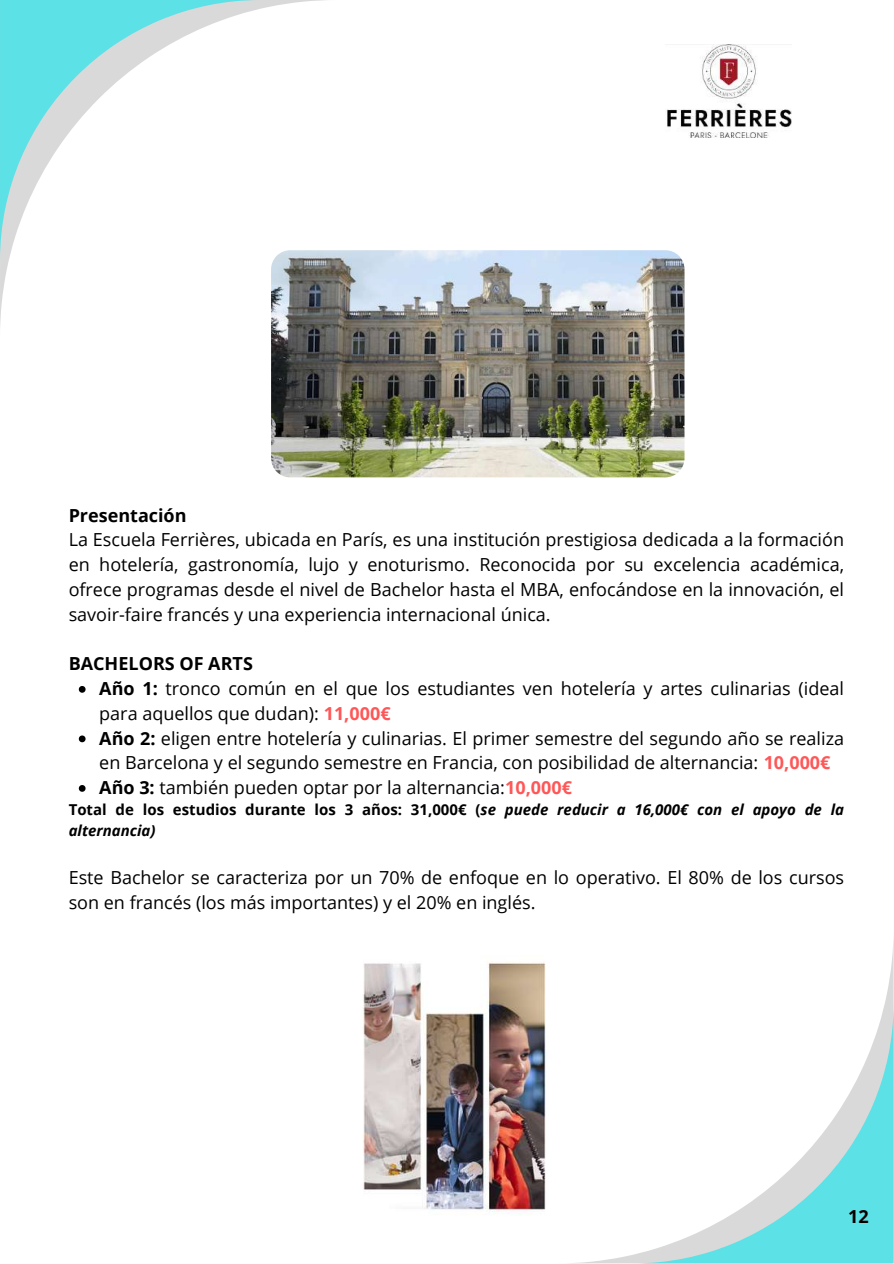
<style>
.page{position:relative;width:894px;height:1264px;background:#fff}
.page>*{position:absolute;margin:0;border:0;box-sizing:border-box;transform-origin:0 0}
.t1{font:18px/24.8px "Open Sans";color:#000}
.t2{font:700 18px "Open Sans";color:#000}
.t3{font:italic 700 15px/20.2px "Open Sans";color:#000}
.s1{font-weight:700}
.s2{font-weight:700;color:#ff5757}
.s3{font-style:normal}
</style>
<div class="page">
<svg style="left:0;top:0;width:325px;height:325px"></svg>
<svg style="left:0;top:0;width:261px;height:261px"></svg>
<svg style="left:632px;top:1002px;width:261px;height:261px"></svg>
<img style="left:271px;top:250px;width:413px;height:227px">
<img style="left:363px;top:961px;width:183px;height:254px">
<svg style="left:79px;top:686px;width:6px;height:6px"></svg>
<svg style="left:79px;top:735px;width:6px;height:7px"></svg>
<svg style="left:79px;top:785px;width:6px;height:6px"></svg>
<img style="left:667px;top:45px;width:124px;height:92px">
<p class="t2" style="left:69px;top:502px;width:119px">Presentación</p>
<p class="t1" style="left:69px;top:527px;width:776px;text-align:justify">La Escuela Ferrières, ubicada en París, es una institución prestigiosa dedicada a la formación en hotelería, gastronomía, lujo y enoturismo. Reconocida por su excelencia académica, ofrece programas desde el nivel de Bachelor hasta el MBA, enfocándose en la innovación, el savoir-faire francés y una experiencia internacional única.</p>
<p class="t1" style="left:99px;top:651px;width:746px;text-indent:-31px"><span class="s1">BACHELORS OF ARTS<br>Año 1:</span> tronco común en el que los estudiantes ven hotelería y artes culinarias (ideal para aquellos que dudan): <span class="s2">11,000€<br></span><span class="s1">Año 2:</span> eligen entre hotelería y culinarias. El primer semestre del segundo año se realiza en Barcelona y el segundo semestre en Francia, con posibilidad de alternancia: <span class="s2">10,000€ </span><span class="s1">Año 3:</span> también pueden optar por la alternancia:<span class="s2">10,000€</span></p>
<p class="t3" style="left:69px;top:799px;width:776px"><span class="s3">Total de los estudios durante los 3 años: 31,000€ (</span>se puede reducir a 16,000€ con el apoyo de la alternancia)</p>
<p class="t1" style="left:69px;top:864px;width:776px">Este Bachelor se caracteriza por un 70% de enfoque en lo operativo. El 80% de los cursos son en francés (los más importantes) y el 20% en inglés.</p>
<p class="t2" style="left:848px;top:1204px;width:22px">12</p>
</div>
